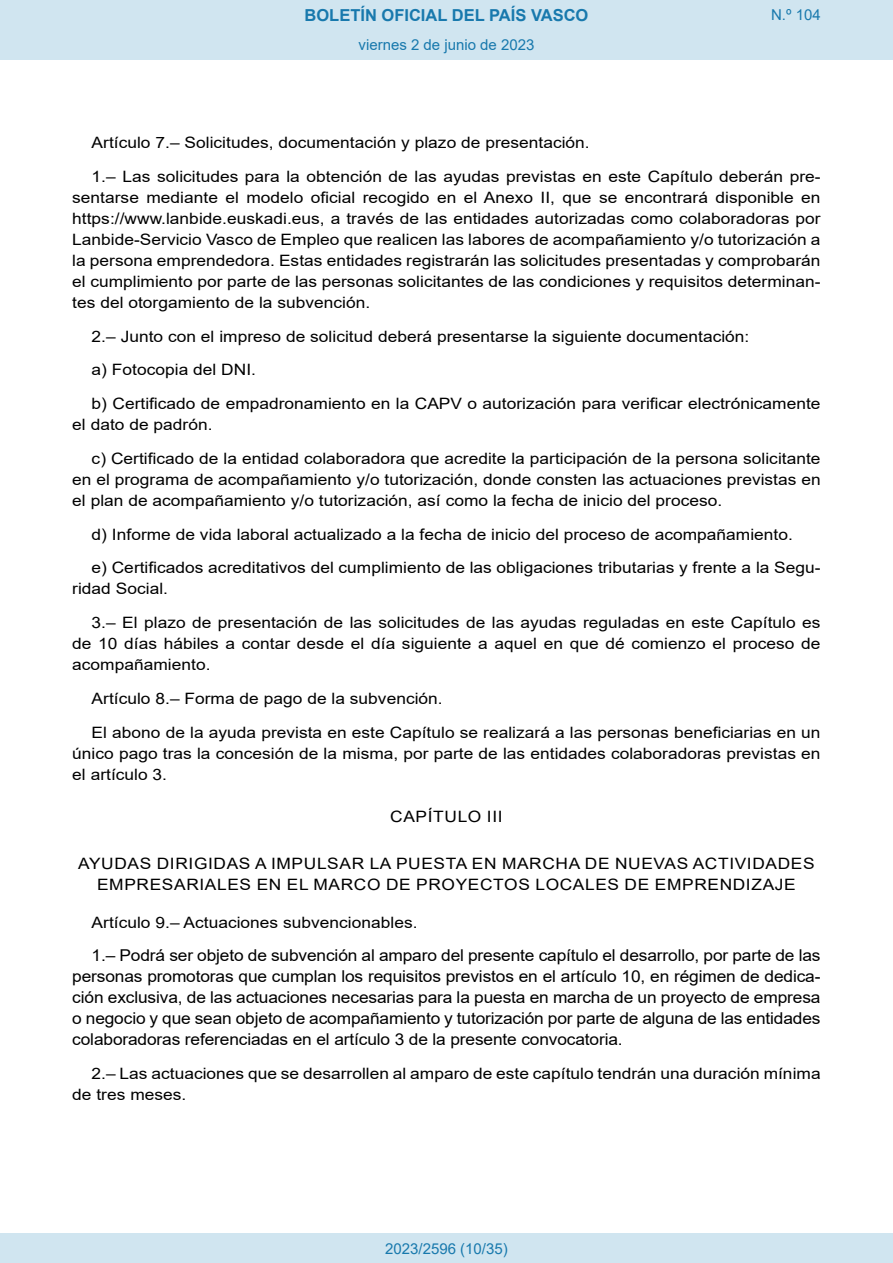
<style>
.page{position:relative;width:893px;height:1263px;background:#fff}
.page>*{position:absolute;margin:0;border:0;box-sizing:border-box;transform-origin:0 0}
.t1{font:700 16.5px "Arial";color:#1879ad}
.BOPVDetalle{font:16.35px/21px "Arial";letter-spacing:-.01em;color:#000;text-align:justify;scale:1.06 1}
.BOPVDetalle-2{font:15.6px/21px "Arial";color:#000;text-align:justify;scale:1.11 1}
.BOPVClave{font:15.6px/21px "Arial";letter-spacing:.035em;color:#000;text-align:center;scale:1.11 1}
.Paginacion_Centro{font:15px "Arial";color:#1879ad}
</style>
<div class="page">
<div style="left:0;top:0;width:893px;height:60px;background:#d0e5f0"></div>
<div style="left:0;top:1233px;width:893px;height:30px;background:#d0e5f0"></div>
<p class="t1" style="left:305px;top:3px;width:285px">BOLETÍN OFICIAL DEL PAÍS VASCO</p>
<p class="Paginacion_Centro" style="left:358px;top:35px;width:177px">viernes 2 de junio de 2023</p>
<p class="Paginacion_Centro" style="left:771px;top:5px;width:51px">N.º 104</p>
<p class="BOPVDetalle-2" style="left:92px;top:132px;width:450px">Artículo 7.– Solicitudes, documentación y plazo de presentación.</p>
<p class="BOPVDetalle-2" style="left:72px;top:166px;width:676px;text-indent:19px">1.– Las solicitudes para la obtención de las ayudas previstas en este Capítulo deberán pre&shy;sentarse mediante el modelo oficial recogido en el Anexo II, que se encontrará disponible en https://www.lanbide.euskadi.eus, a través de las entidades autorizadas como colaboradoras por Lanbide-Servicio Vasco de Empleo que realicen las labores de acompañamiento y/o tutorización a la persona emprendedora. Estas entidades registrarán las solicitudes presentadas y comprobarán el cumplimiento por parte de las personas solicitantes de las condiciones y requisitos determinan&shy;tes del otorgamiento de la subvención.</p>
<p class="BOPVDetalle-2" style="left:92px;top:326px;width:594px">2.– Junto con el impreso de solicitud deberá presentarse la siguiente documentación:</p>
<p class="BOPVDetalle-2" style="left:92px;top:359px;width:150px">a) Fotocopia del DNI.</p>
<p class="BOPVDetalle-2" style="left:72px;top:393px;width:676px;text-indent:19px">b) Certificado de empadronamiento en la CAPV o autorización para verificar electrónicamente el dato de padrón.</p>
<p class="BOPVDetalle-2" style="left:72px;top:448px;width:676px;text-indent:19px">c) Certificado de la entidad colaboradora que acredite la participación de la persona solicitante en el programa de acompañamiento y/o tutorización, donde consten las actuaciones previstas en el plan de acompañamiento y/o tutorización, así como la fecha de inicio del proceso.</p>
<p class="BOPVDetalle-2" style="left:92px;top:524px;width:633px">d) Informe de vida laboral actualizado a la fecha de inicio del proceso de acompañamiento.</p>
<p class="BOPVDetalle-2" style="left:72px;top:557px;width:676px;text-indent:19px">e) Certificados acreditativos del cumplimiento de las obligaciones tributarias y frente a la Segu&shy;ridad Social.</p>
<p class="BOPVDetalle-2" style="left:72px;top:612px;width:676px;text-indent:19px">3.– El plazo de presentación de las solicitudes de las ayudas reguladas en este Capítulo es de 10 días hábiles a contar desde el día siguiente a aquel en que dé comienzo el proceso de acompañamiento.</p>
<p class="BOPVDetalle-2" style="left:92px;top:688px;width:318px">Artículo 8.– Forma de pago de la subvención.</p>
<p class="BOPVDetalle-2" style="left:72px;top:722px;width:676px;text-indent:19px">El abono de la ayuda prevista en este Capítulo se realizará a las personas beneficiarias en un único pago tras la concesión de la misma, por parte de las entidades colaboradoras previstas en el artículo 3.</p>
<p class="BOPVClave" style="left:390px;top:806px;width:103px">CAPÍTULO III</p>
<p class="BOPVClave" style="left:78px;top:852px;width:665px">AYUDAS DIRIGIDAS A IMPULSAR LA PUESTA EN MARCHA DE NUEVAS ACTIVIDADES<br>EMPRESARIALES EN EL MARCO DE PROYECTOS LOCALES DE EMPRENDIZAJE</p>
<p class="BOPVDetalle-2" style="left:92px;top:911px;width:295px">Artículo 9.– Actuaciones subvencionables.</p>
<p class="BOPVDetalle" style="left:72px;top:945px;width:707px;text-indent:19px">1.– Podrá ser objeto de subvención al amparo del presente capítulo el desarrollo, por parte de las personas promotoras que cumplan los requisitos previstos en el artículo 10, en régimen de dedica&shy;ción exclusiva, de las actuaciones necesarias para la puesta en marcha de un proyecto de empresa o negocio y que sean objeto de acompañamiento y tutorización por parte de alguna de las entidades colaboradoras referenciadas en el artículo 3 de la presente convocatoria.</p>
<p class="BOPVDetalle-2" style="left:72px;top:1063px;width:676px;text-indent:19px">2.– Las actuaciones que se desarrollen al amparo de este capítulo tendrán una duración mínima de tres meses.</p>
<p class="Paginacion_Centro" style="left:385px;top:1238px;width:124px">2023/2596 (10/35)</p>
</div>
